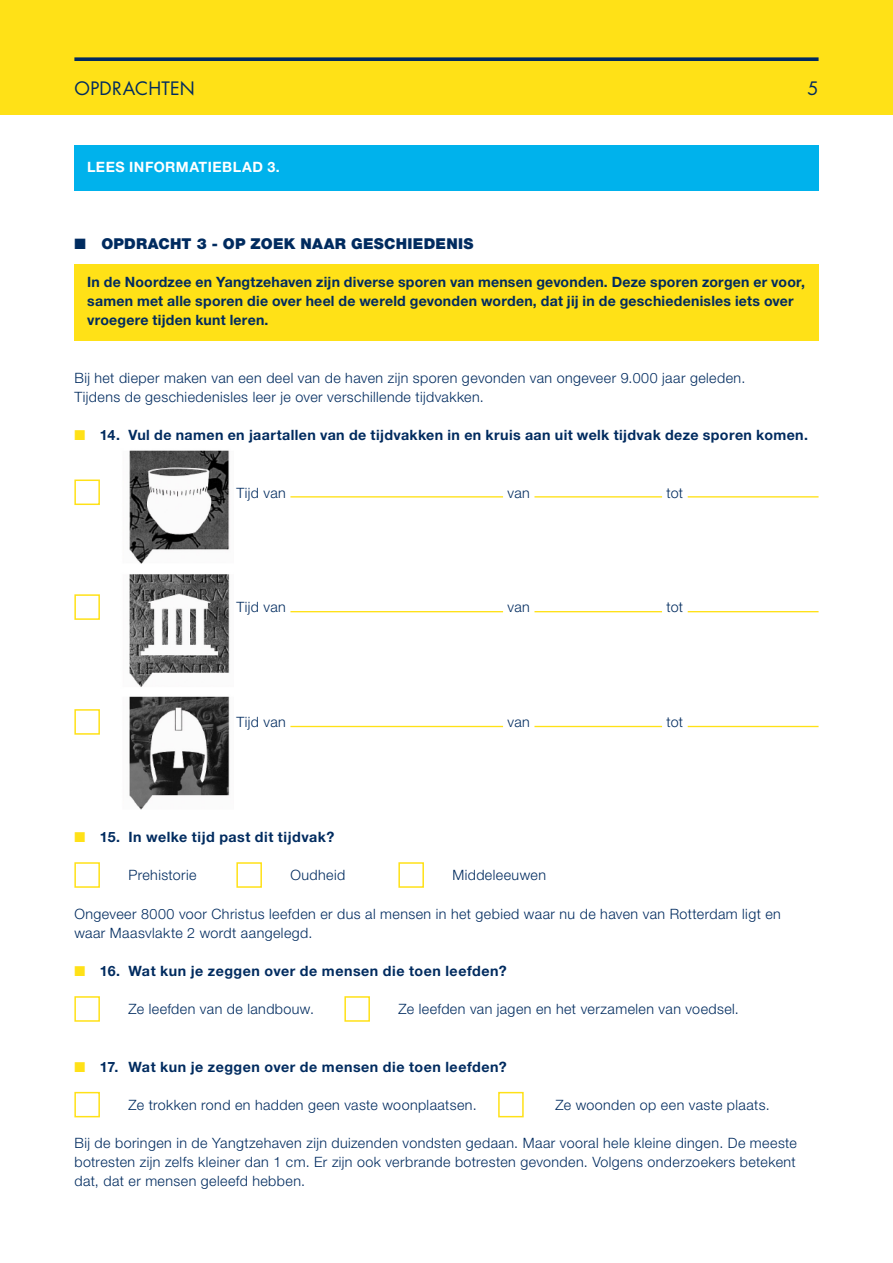
<style>
.page{position:relative;width:893px;height:1263px;background:#fff}
.page>*{position:absolute;margin:0;border:0;box-sizing:border-box;transform-origin:0 0}
.t1{font:18px "Futura Std";letter-spacing:.015em;color:#002b5f}
.t2{font:900 15px "Helvetica Neue LT Std";letter-spacing:.02em;color:#002b5f}
.t3{font:300 14.25px/19.2px "Helvetica Neue LT Std";letter-spacing:.03em;color:#002b5f}
.t4{font:700 14.25px/19.2px "Helvetica Neue LT Std";letter-spacing:.02em;color:#002b5f}
.t5{font:700 14.25px "Helvetica Neue LT Std";letter-spacing:.035em;color:#fff}
.s1{color:#ffe117}
</style>
<div class="page">
<div style="left:0;top:0;width:893px;height:115px;background:#ffe117"></div>
<svg style="left:74px;top:57px;width:745px;height:4px;background:#1a3d57"></svg>
<div style="left:74px;top:145px;width:745px;height:46px;background:#00b2ec"></div>
<div style="left:74px;top:264px;width:745px;height:77px;background:#ffe117"></div>
<div style="left:74px;top:479px;width:26px;height:26px;border:2px solid #ffe117"></div>
<hr style="left:290px;top:496px;width:213px;height:1px;background:#ffe117">
<hr style="left:534px;top:496px;width:128px;height:1px;background:#ffe117">
<hr style="left:688px;top:496px;width:131px;height:1px;background:#ffe117">
<div style="left:74px;top:594px;width:26px;height:26px;border:2px solid #ffe117"></div>
<hr style="left:290px;top:611px;width:213px;height:1px;background:#ffe117">
<hr style="left:534px;top:611px;width:128px;height:1px;background:#ffe117">
<hr style="left:688px;top:611px;width:131px;height:1px;background:#ffe117">
<div style="left:74px;top:709px;width:26px;height:26px;border:2px solid #ffe117"></div>
<hr style="left:290px;top:726px;width:213px;height:1px;background:#ffe117">
<hr style="left:534px;top:726px;width:128px;height:1px;background:#ffe117">
<hr style="left:688px;top:726px;width:131px;height:1px;background:#ffe117">
<div style="left:74px;top:862px;width:26px;height:26px;border:2px solid #ffe117"></div>
<div style="left:236px;top:862px;width:26px;height:26px;border:2px solid #ffe117"></div>
<div style="left:398px;top:862px;width:26px;height:26px;border:2px solid #ffe117"></div>
<div style="left:74px;top:996px;width:26px;height:26px;border:2px solid #ffe117"></div>
<div style="left:344px;top:996px;width:26px;height:26px;border:2px solid #ffe117"></div>
<div style="left:74px;top:1092px;width:26px;height:25px;border:2px solid #ffe117"></div>
<div style="left:498px;top:1092px;width:26px;height:25px;border:2px solid #ffe117"></div>
<img style="left:129px;top:450px;width:101px;height:360px">
<p class="t1" style="left:74px;top:77px;width:122px">OPDRACHTEN</p>
<p class="t5" style="left:87px;top:158px;width:194px">LEES INFORMATIEBLAD 3.</p>
<p class="t1" style="left:807px;top:77px;width:13px">5</p>
<p class="t2" style="left:74px;top:234px;width:401px">■ OPDRACHT 3 - OP ZOEK NAAR GESCHIEDENIS</p>
<p class="t4" style="left:87px;top:272px;width:719px">In de Noordzee en Yangtzehaven zijn diverse sporen van mensen gevonden. Deze sporen zorgen er voor, samen met alle sporen die over heel de wereld gevonden worden, dat jij in de geschiedenisles iets over vroegere tijden kunt leren.</p>
<p class="t3" style="left:74px;top:368px;width:672px">Bij het dieper maken van een deel van de haven zijn sporen gevonden van ongeveer 9.000 jaar geleden.<br>Tijdens de geschiedenisles leer je over verschillende tijdvakken.</p>
<p class="t4" style="left:74px;top:425px;width:735px"><span class="s1">■</span> 14. Vul de namen en jaartallen van de tijdvakken in en kruis aan uit welk tijdvak deze sporen komen.</p>
<p class="t3" style="left:236px;top:483px;width:51px">Tijd van</p>
<p class="t3" style="left:508px;top:483px;width:24px">van</p>
<p class="t3" style="left:667px;top:483px;width:18px">tot</p>
<p class="t3" style="left:236px;top:597px;width:51px">Tijd van</p>
<p class="t3" style="left:508px;top:597px;width:24px">van</p>
<p class="t3" style="left:667px;top:597px;width:18px">tot</p>
<p class="t3" style="left:236px;top:712px;width:51px">Tijd van</p>
<p class="t3" style="left:508px;top:712px;width:24px">van</p>
<p class="t3" style="left:667px;top:712px;width:18px">tot</p>
<p class="t4" style="left:74px;top:827px;width:262px"><span class="s1">■</span> 15. In welke tijd past dit tijdvak?</p>
<p class="t3" style="left:128px;top:865px;width:70px">Prehistorie</p>
<p class="t3" style="left:290px;top:865px;width:56px">Oudheid</p>
<p class="t3" style="left:452px;top:865px;width:95px">Middeleeuwen</p>
<p class="t3" style="left:74px;top:903px;width:708px">Ongeveer 8000 voor Christus leefden er dus al mensen in het gebied waar nu de haven van Rotterdam ligt en waar Maasvlakte 2 wordt aangelegd.</p>
<p class="t4" style="left:74px;top:961px;width:434px"><span class="s1">■</span> 16. Wat kun je zeggen over de mensen die toen leefden?</p>
<p class="t3" style="left:128px;top:999px;width:187px">Ze leefden van de landbouw.</p>
<p class="t3" style="left:398px;top:999px;width:342px">Ze leefden van jagen en het verzamelen van voedsel.</p>
<p class="t4" style="left:74px;top:1057px;width:434px"><span class="s1">■</span> 17. Wat kun je zeggen over de mensen die toen leefden?</p>
<p class="t3" style="left:128px;top:1095px;width:350px">Ze trokken rond en hadden geen vaste woonplaatsen.</p>
<p class="t3" style="left:555px;top:1095px;width:216px">Ze woonden op een vaste plaats.</p>
<p class="t3" style="left:74px;top:1133px;width:724px;text-align:justify">Bij de boringen in de Yangtzehaven zijn duizenden vondsten gedaan. Maar vooral hele kleine dingen. De meeste botresten zijn zelfs kleiner dan 1 cm. Er zijn ook verbrande botresten gevonden. Volgens onderzoekers betekent dat, dat er mensen geleefd hebben.</p>
</div>
